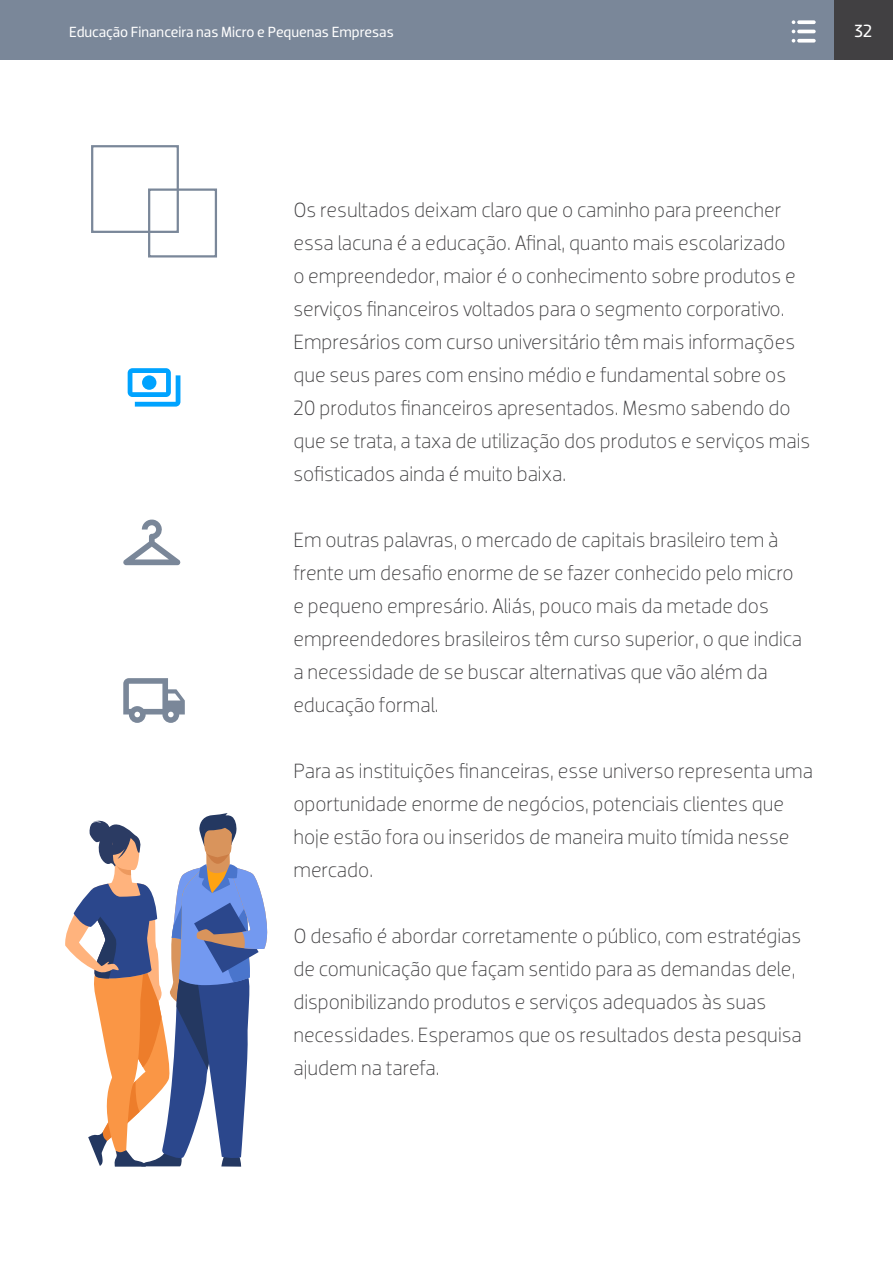
<style>
.page{position:relative;width:893px;height:1263px;background:#fff}
.page>*{position:absolute;margin:0;border:0;box-sizing:border-box;transform-origin:0 0}
.t1{font:300 21px/33px "Dobra";color:#414042}
.t2{font:18px "Dobra";color:#fff}
.t3{font:15px "Dobra";color:#fff}
</style>
<div class="page">
<div style="left:833px;top:0;width:60px;height:60px;background:#414042"></div>
<div style="left:0;top:0;width:833px;height:60px;background:#7a8799"></div>
<hr style="left:797px;top:30px;width:19px;height:3px;background:#fff;border-radius:2px">
<svg style="left:797px;top:20px;width:19px;height:4px"></svg>
<svg style="left:797px;top:39px;width:19px;height:4px"></svg>
<svg style="left:792px;top:20px;width:3px;height:4px"></svg>
<svg style="left:792px;top:39px;width:3px;height:4px"></svg>
<div style="left:91px;top:145px;width:88px;height:88px;border:2px solid #7a8799"></div>
<div style="left:148px;top:188px;width:69px;height:69px;border:2px solid #7a8799"></div>
<svg style="left:123px;top:678px;width:62px;height:45px"></svg>
<svg style="left:128px;top:368px;width:52px;height:39px"></svg>
<svg style="left:123px;top:519px;width:58px;height:46px"></svg>
<svg style="left:65px;top:813px;width:203px;height:353px"></svg>
<p class="t3" style="left:69px;top:24px;width:326px">Educação Financeira nas Micro e Pequenas Empresas</p>
<p class="t2" style="left:854px;top:20px;width:19px">32</p>
<p class="t1" style="left:293px;top:193px;width:519px">Os resultados deixam claro que o caminho para preencher essa lacuna é a educação. Afinal, quanto mais escolarizado<br>o empreendedor, maior é o conhecimento sobre produtos e serviços financeiros voltados para o segmento corporativo.<br>Empresários com curso universitário têm mais informações que seus pares com ensino médio e fundamental sobre os 20 produtos financeiros apresentados. Mesmo sabendo do que se trata, a taxa de utilização dos produtos e serviços mais sofisticados ainda é muito baixa.</p>
<p class="t1" style="left:293px;top:523px;width:510px">Em outras palavras, o mercado de capitais brasileiro tem à frente um desafio enorme de se fazer conhecido pelo micro e pequeno empresário. Aliás, pouco mais da metade dos empreendedores brasileiros têm curso superior, o que indica a necessidade de se buscar alternativas que vão além da educação formal.</p>
<p class="t1" style="left:293px;top:754px;width:521px">Para as instituições financeiras, esse universo representa uma oportunidade enorme de negócios, potenciais clientes que hoje estão fora ou inseridos de maneira muito tímida nesse mercado.</p>
<p class="t1" style="left:293px;top:919px;width:510px">O desafio é abordar corretamente o público, com estratégias de comunicação que façam sentido para as demandas dele, disponibilizando produtos e serviços adequados às suas necessidades. Esperamos que os resultados desta pesquisa ajudem na tarefa.</p>
</div>
